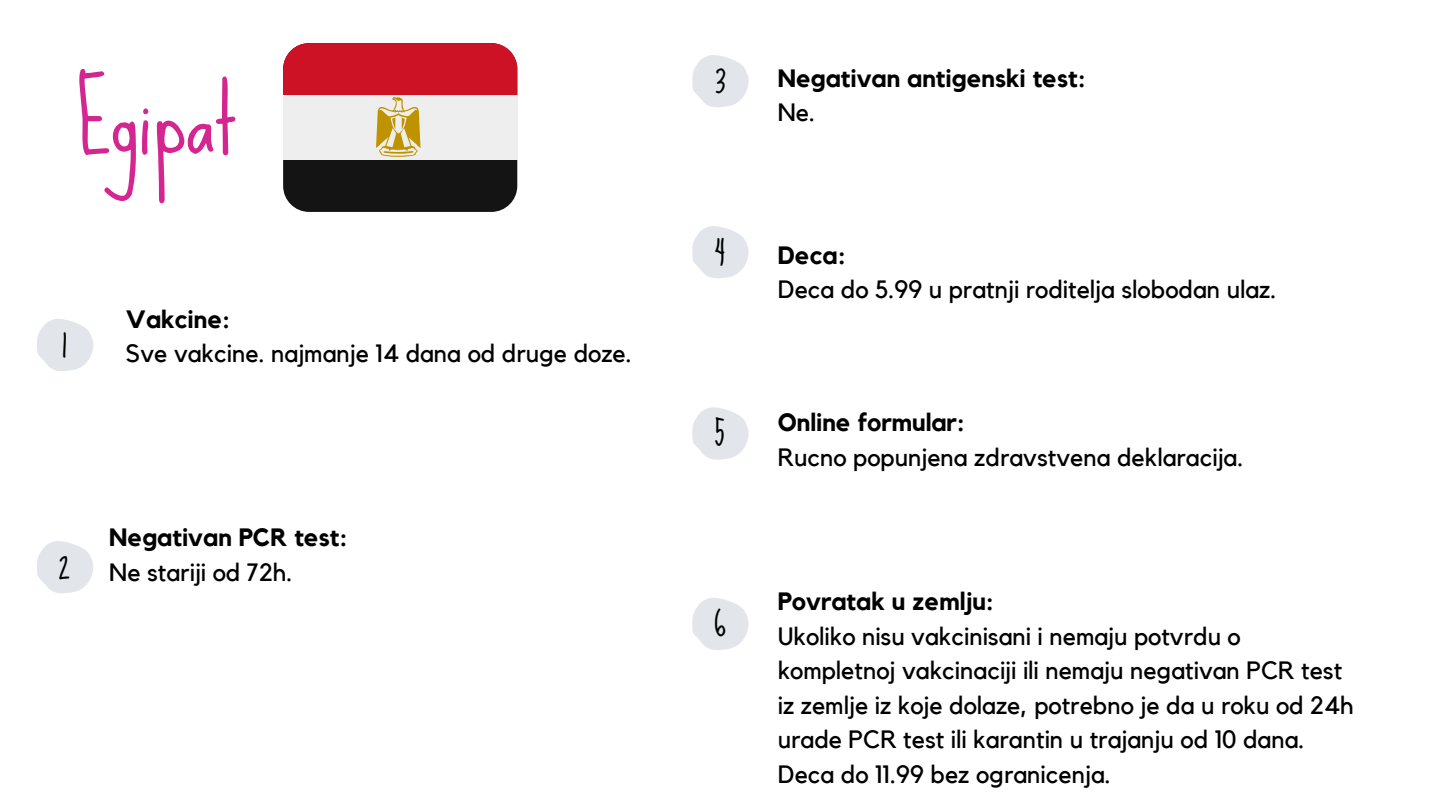
<style>
.page{position:relative;width:1440px;height:810px;background:#fff}
.page>*{position:absolute;margin:0;border:0;box-sizing:border-box;transform-origin:0 0}
.t1{font:90px "Sue Ellen Francisco";color:#d42691}
.t2{font:35px "Sue Ellen Francisco";color:#000}
.t3{font:25px/34.5px "Kollektif";color:#000}
.t4{font:700 25px "Kollektif";color:#000}
</style>
<div class="page">
<svg style="left:37px;top:319px;width:57px;height:52px"></svg>
<svg style="left:692px;top:55px;width:57px;height:53px"></svg>
<svg style="left:692px;top:226px;width:57px;height:52px"></svg>
<svg style="left:692px;top:407px;width:57px;height:53px"></svg>
<svg style="left:37px;top:541px;width:57px;height:53px"></svg>
<svg style="left:692px;top:598px;width:57px;height:52px"></svg>
<div style="left:283px;top:43px;width:234px;height:169px;background:#141414;border-radius:26px"></div>
<div style="left:283px;top:95px;width:234px;height:65px;background:#eee"></div>
<svg style="left:283px;top:43px;width:234px;height:114px"></svg>
<p class="t1" style="left:76px;top:69px;width:163px">Egipat</p>
<p class="t2" style="left:62px;top:324px;width:7px">1</p>
<p class="t4" style="left:126px;top:308px;width:106px">Vakcine:</p>
<p class="t3" style="left:126px;top:337px;width:507px">Sve vakcine. najmanje 14 dana od druge doze.</p>
<p class="t2" style="left:59px;top:546px;width:14px">2</p>
<p class="t4" style="left:109px;top:526px;width:240px">Negativan PCR test:</p>
<p class="t3" style="left:109px;top:556px;width:185px">Ne stariji od 72h.</p>
<p class="t2" style="left:714px;top:60px;width:13px">3</p>
<p class="t2" style="left:715px;top:231px;width:12px">4</p>
<p class="t2" style="left:714px;top:413px;width:13px">5</p>
<p class="t2" style="left:714px;top:603px;width:14px">6</p>
<p class="t4" style="left:778px;top:67px;width:309px">Negativan antigenski test:</p>
<p class="t3" style="left:778px;top:96px;width:39px">Ne.</p>
<p class="t4" style="left:778px;top:244px;width:69px">Deca:</p>
<p class="t3" style="left:778px;top:273px;width:500px">Deca do 5.99 u pratnji roditelja slobodan ulaz.</p>
<p class="t4" style="left:778px;top:411px;width:189px">Online formular:</p>
<p class="t3" style="left:778px;top:441px;width:467px">Rucno popunjena zdravstvena deklaracija.</p>
<p class="t4" style="left:778px;top:590px;width:218px">Povratak u zemlju:</p>
<p class="t3" style="left:778px;top:620px;width:577px">Ukoliko nisu vakcinisani i nemaju potvrdu o kompletnoj vakcinaciji ili nemaju negativan PCR test iz zemlje iz koje dolaze, potrebno je da u roku od 24h urade PCR test ili karantin u trajanju od 10 dana.</p>
<p class="t3" style="left:778px;top:758px;width:335px">Deca do 11.99 bez ogranicenja.</p>
</div>
